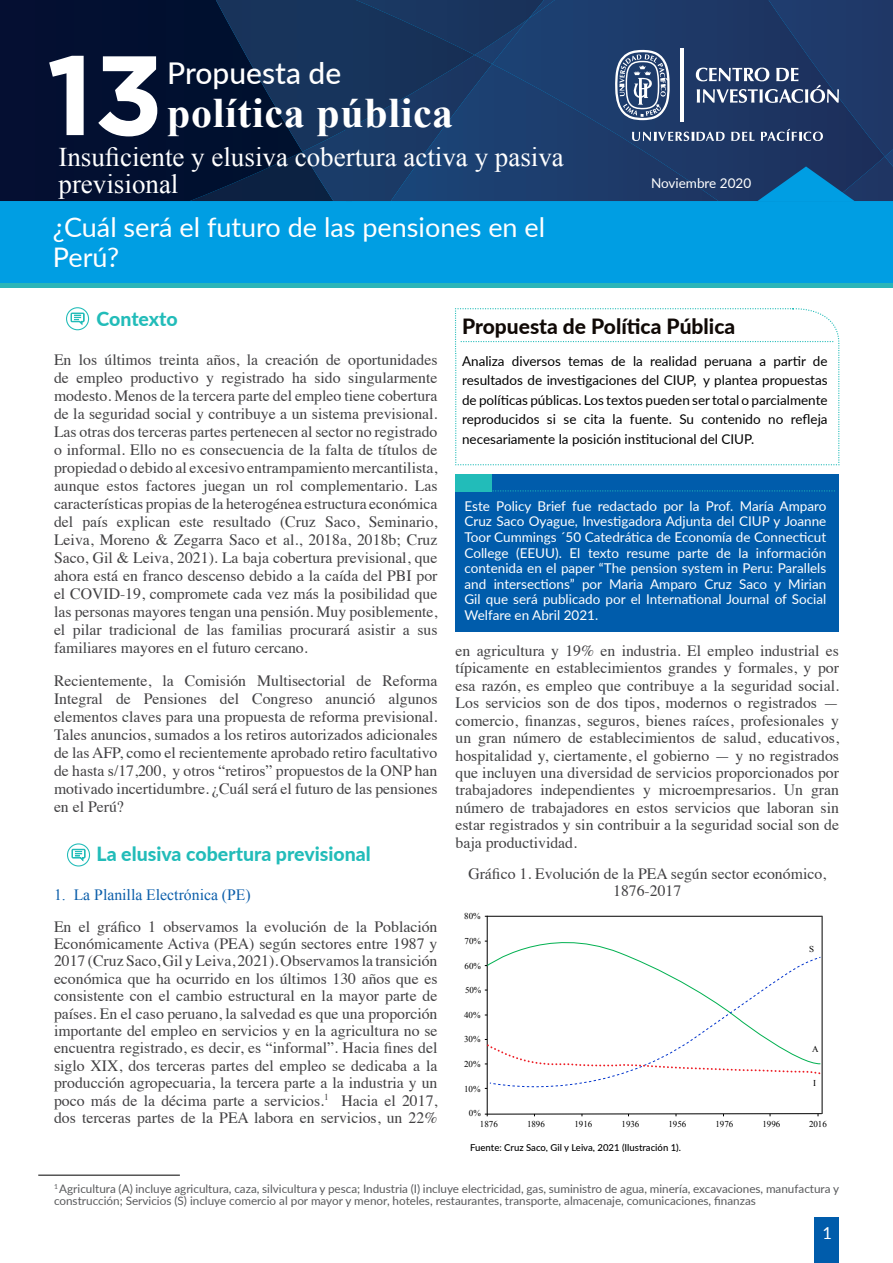
<style>
.page{position:relative;width:893px;height:1263px;background:#fff}
.page>*{position:absolute;margin:0;border:0;box-sizing:border-box;transform-origin:0 0}
.t1{font:700 112.5px "Gotham";color:#fff}
.t2{font:700 42px "Times New Roman";letter-spacing:.015em;color:#fff}
.t3{font:500 30px "Lato";color:#fff}
.t4{font:27px/27px "Times New Roman";color:#fff}
.t5{font:27px/30px "Lato";color:#fff}
.t6{font:800 21px "Lato";color:#100906}
.t7{font:800 19.5px "Lato";color:#22bcb9}
.t8{font:16.5px "Lato";color:#fff}
.t9{font:15.75px/17.4px "Times";color:#414042;text-align:justify}
.t10{font:15.75px "Times New Roman";color:#0b5eaa}
.t11{font:13.5px/15.6px "Lato";color:#fff;text-align:justify}
.t12{font:13.5px/19.5px "Lato";color:#000;text-align:justify}
.t13{font:11.7px/12.3px "Lato";color:#58595b}
.t14{font:500 9.6px "Lato";color:#000}
.t15{font:9px "Times New Roman";color:#000}
</style>
<div class="page">
<div style="left:0;top:0;width:893px;height:287px;background:#009ee3"></div>
<hr style="left:0;top:284px;width:893px;height:4px;background:#2bb5b8">
<div style="left:0;top:0;width:190px;height:201px;background:#030f31"></div>
<svg style="left:190px;top:0;width:703px;height:201px;background:#1d3964"></svg>
<div style="left:814px;top:1217px;width:25px;height:46px;background:#005cab"></div>
<hr style="left:485px;top:916px;width:337px;height:1px;background:#000">
<hr style="left:487px;top:916px;width:1px;height:200px;background:#000">
<hr style="left:822px;top:916px;width:1px;height:198px;background:#000">
<svg style="left:484px;top:1113px;width:338px;height:3px"></svg>
<svg style="left:486px;top:924px;width:145px;height:115px"></svg>
<svg style="left:485px;top:1082px;width:6px;height:7px"></svg>
<svg style="left:492px;top:957px;width:326px;height:131px"></svg>
<svg style="left:485px;top:1039px;width:338px;height:37px"></svg>
<div style="left:66px;top:307px;width:23px;height:23px;border:1px solid #22bcb9;border-radius:50%"></div>
<svg style="left:71px;top:313px;width:13px;height:12px"></svg>
<div style="left:67px;top:843px;width:23px;height:23px;border:1px solid #22bcb9;border-radius:50%"></div>
<svg style="left:72px;top:849px;width:13px;height:12px"></svg>
<div style="left:455px;top:474px;width:384px;height:158px;background:#005cab"></div>
<svg style="left:492px;top:490px;width:343px;height:1px"></svg>
<div style="left:455px;top:474px;width:37px;height:17px;background:#22bcb9"></div>
<hr style="left:38px;top:1175px;width:142px;height:1px;background:#000">
<svg style="left:455px;top:308px;width:384px;height:157px"></svg>
<h1 class="t1" style="left:47px;top:30px;width:119px">13</h1>
<h3 class="t3" style="left:167px;top:51px;width:176px">Propuesta de</h3>
<h2 class="t2" style="left:167px;top:84px;width:288px">política pública</h2>
<h3 class="t4" style="left:59px;top:143px;width:507px">Insuficiente y elusiva cobertura activa y pasiva previsional</h3>
<h3 class="t5" style="left:53px;top:211px;width:494px">¿Cuál será el futuro de las pensiones en el<br>Perú?</h3>
<p class="t11" style="left:651px;top:175px;width:102px">Noviembre 2020</p>
<p class="t7" style="left:97px;top:305px;width:83px">Contexto</p>
<p class="t9" style="left:54px;top:350px;width:385px;line-height:18px">En los últimos treinta años, la creación de oportunidades de empleo productivo y registrado ha sido singularmente modesto. Menos de la tercera parte del empleo tiene cobertura de la seguridad social y contribuye a un sistema previsional.<br>Las otras dos terceras partes pertenecen al sector no registrado o informal. Ello no es consecuencia de la falta de títulos de propiedad o debido al excesivo entrampamiento mercantilista, aunque estos factores juegan un rol complementario. Las características propias de la heterogénea estructura económica del país explican este resultado (Cruz Saco, Seminario, Leiva, Moreno &amp; Zegarra Saco et al., 2018a, 2018b; Cruz Saco, Gil &amp; Leiva, 2021). La baja cobertura previsional, que ahora está en franco descenso debido a la caída del PBI por el COVID-19, compromete cada vez más la posibilidad que las personas mayores tengan una pensión. Muy posiblemente, el pilar tradicional de las familias procurará asistir a sus familiares mayores en el futuro cercano.</p>
<p class="t9" style="left:54px;top:670px;width:385px;line-height:18px">Recientemente, la Comisión Multisectorial de Reforma Integral de Pensiones del Congreso anunció algunos elementos claves para una propuesta de reforma previsional.<br>Tales anuncios, sumados a los retiros autorizados adicionales de las AFP, como el recientemente aprobado retiro facultativo de hasta s/17,200, y otros “retiros” propuestos de la ONP han motivado incertidumbre. ¿Cuál será el futuro de las pensiones en el Perú?</p>
<p class="t7" style="left:97px;top:840px;width:276px">La elusiva cobertura previsional</p>
<p class="t10" style="left:54px;top:884px;width:198px">1. La Planilla Electrónica (PE)</p>
<p class="t9" style="left:54px;top:916px;width:385px">En el gráfico 1 observamos la evolución de la Población Económicamente Activa (PEA) según sectores entre 1987 y 2017 (Cruz Saco, Gil y Leiva, 2021). Observamos la transición económica que ha ocurrido en los últimos 130 años que es consistente con el cambio estructural en la mayor parte de países. En el caso peruano, la salvedad es que una proporción importante del empleo en servicios y en la agricultura no se encuentra registrado, es decir, es “informal”. Hacia fines del siglo XIX, dos terceras partes del empleo se dedicaba a la producción agropecuaria, la tercera parte a la industria y un poco más de la décima parte a servicios.<sup>1</sup> Hacia el 2017, dos terceras partes de la PEA labora en servicios, un 22%</p>
<h3 class="t6" style="left:462px;top:311px;width:275px">Propuesta de Política Pública</h3>
<p class="t12" style="left:462px;top:351px;width:367px">Analiza diversos temas de la realidad peruana a partir de resultados de investigaciones del CIUP, y plantea propuestas de políticas públicas. Los textos pueden ser total o parcialmente reproducidos si se cita la fuente. Su contenido no refleja necesariamente la posición institucional del CIUP.</p>
<p class="t11" style="left:464px;top:497px;width:363px">Este Policy Brief fue redactado por la Prof. María Amparo Cruz Saco Oyague, Investigadora Adjunta del CIUP y Joanne Toor Cummings ´50 Catedrática de Economía de Connecticut College (EEUU). El texto resume parte de la información contenida en el paper “The pension system in Peru: Parallels and intersections” por Maria Amparo Cruz Saco y Mirian Gil que será publicado por el International Journal of Social Welfare en Abril 2021.</p>
<p class="t9" style="left:455px;top:641px;width:385px">en agricultura y 19% en industria. El empleo industrial es típicamente en establecimientos grandes y formales, y por esa razón, es empleo que contribuye a la seguridad social.<br>Los servicios son de dos tipos, modernos o registrados — comercio, finanzas, seguros, bienes raíces, profesionales y un gran número de establecimientos de salud, educativos, hospitalidad y, ciertamente, el gobierno — y no registrados que incluyen una diversidad de servicios proporcionados por trabajadores independientes y microempresarios. Un gran número de trabajadores en estos servicios que laboran sin estar registrados y sin contribuir a la seguridad social son de baja productividad.</p>
<p class="t9" style="left:468px;top:864px;width:359px;text-align:center">Gráfico 1. Evolución de la PEA según sector económico,<br>1876-2017</p>
<p class="t15" style="left:464px;top:909px;width:18px">80%</p>
<p class="t15" style="left:464px;top:935px;width:18px">70%</p>
<p class="t15" style="left:464px;top:960px;width:18px">60%</p>
<p class="t15" style="left:465px;top:984px;width:18px">50%</p>
<p class="t15" style="left:809px;top:943px;width:6px">S</p>
<p class="t15" style="left:464px;top:1008px;width:18px">40%</p>
<p class="t15" style="left:464px;top:1033px;width:18px">30%</p>
<p class="t15" style="left:464px;top:1057px;width:18px">20%</p>
<p class="t15" style="left:464px;top:1082px;width:18px">10%</p>
<p class="t15" style="left:469px;top:1107px;width:13px">0%</p>
<p class="t15" style="left:480px;top:1118px;width:19px">1876</p>
<p class="t15" style="left:812px;top:1042px;width:8px">A</p>
<p class="t15" style="left:813px;top:1076px;width:4px">I</p>
<p class="t15" style="left:527px;top:1118px;width:19px">1896</p>
<p class="t15" style="left:574px;top:1118px;width:19px">1916</p>
<p class="t15" style="left:621px;top:1118px;width:19px">1936</p>
<p class="t15" style="left:668px;top:1118px;width:19px">1956</p>
<p class="t15" style="left:715px;top:1118px;width:19px">1976</p>
<p class="t15" style="left:762px;top:1118px;width:19px">1996</p>
<p class="t15" style="left:809px;top:1118px;width:19px">2016</p>
<p class="t14" style="left:470px;top:1140px;width:212px">Fuente: Cruz Saco, Gil y Leiva, 2021 (Ilustración 1).</p>
<p class="t13" style="left:54px;top:1182px;width:786px"><sup>1</sup> Agricultura (A) incluye agricultura, caza, silvicultura y pesca; Industria (I) incluye electricidad, gas, suministro de agua, minería, excavaciones, manufactura y construcción; Servicios (S) incluye comercio al por mayor y menor, hoteles, restaurantes, transporte, almacenaje, comunicaciones, finanzas</p>
<p class="t8" style="left:822px;top:1221px;width:11px">1</p>
</div>
